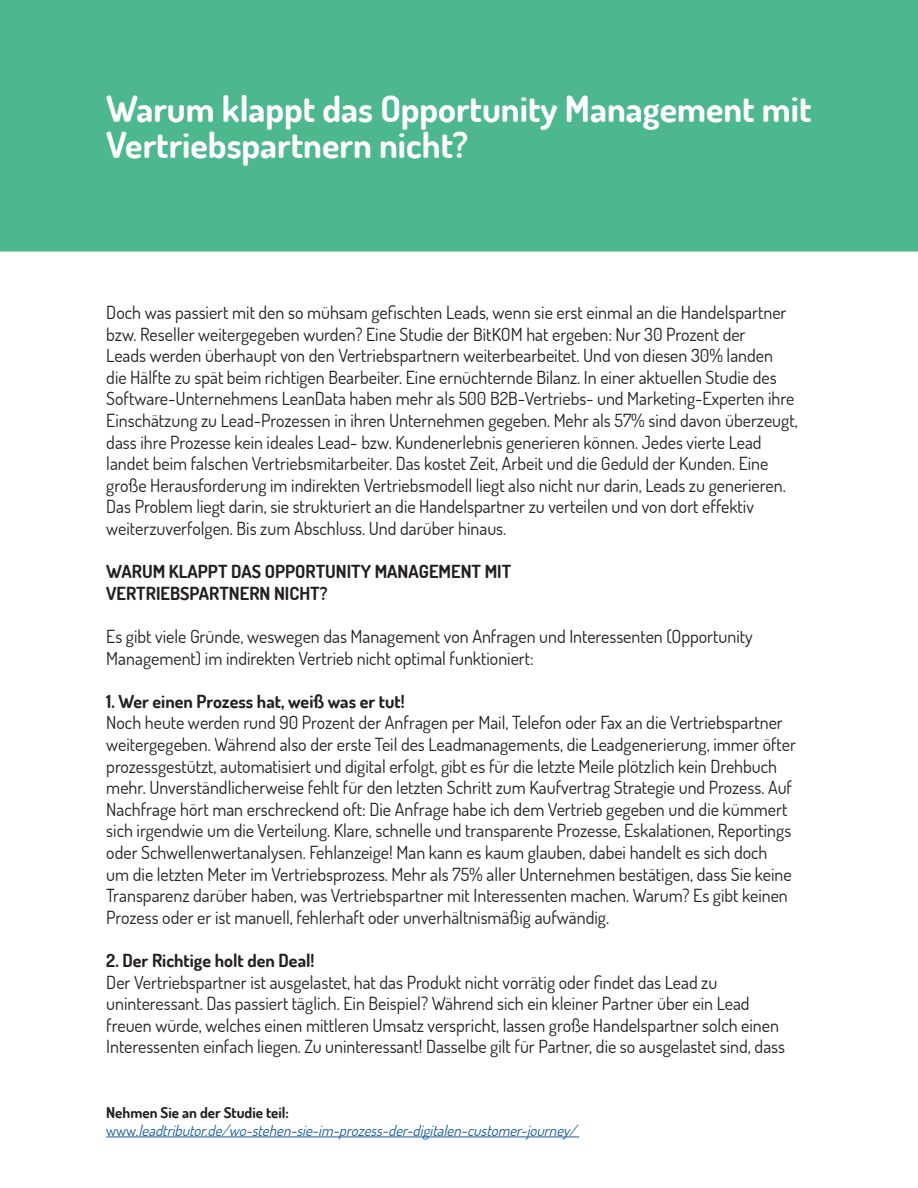
<style>
.page{position:relative;width:918px;height:1188px;background:#fff}
.page>*{position:absolute;margin:0;border:0;box-sizing:border-box;transform-origin:0 0}
.Fließtext_-_links{font:700 36px/36px "Dosis";color:#fff}
.Fließtext_-_links-2{font:18px/21.6px "Dosis";color:#231f20}
.Fließtext_-_links-3{font:700 18px "Dosis";color:#231f20}
.Fließtext_-_links-4{font:italic 15px "Dosis";color:#175d9e}
.Fließtext_-_links-5{font:700 15px "Dosis";color:#231f20}
.s1{font-style:normal}
</style>
<div class="page">
<div style="left:0;top:0;width:918px;height:252px;background:#4db78e"></div>
<hr style="left:106px;top:1137px;width:473px;height:1px;background:#175d9e">
<p class="Fließtext_-_links" style="left:106px;top:90px;width:707px">Warum klappt das Opportunity Management mit<br>Vertriebspartnern nicht?</p>
<p class="Fließtext_-_links-2" style="left:106px;top:301px;width:693px">Doch was passiert mit den so mühsam gefischten Leads, wenn sie erst einmal an die Handelspartner bzw. Reseller weitergegeben wurden? Eine Studie der BitKOM hat ergeben: Nur 30 Prozent der<br>Leads werden überhaupt von den Vertriebspartnern weiterbearbeitet. Und von diesen 30% landen die Hälfte zu spät beim richtigen Bearbeiter. Eine ernüchternde Bilanz. In einer aktuellen Studie des Software-Unternehmens LeanData haben mehr als 500 B2B-Vertriebs- und Marketing-Experten ihre Einschätzung zu Lead-Prozessen in ihren Unternehmen gegeben. Mehr als 57% sind davon überzeugt, dass ihre Prozesse kein ideales Lead- bzw. Kundenerlebnis generieren können. Jedes vierte Lead landet beim falschen Vertriebsmitarbeiter. Das kostet Zeit, Arbeit und die Geduld der Kunden. Eine große Herausforderung im indirekten Vertriebsmodell liegt also nicht nur darin, Leads zu generieren.<br>Das Problem liegt darin, sie strukturiert an die Handelspartner zu verteilen und von dort effektiv weiterzuverfolgen. Bis zum Abschluss. Und darüber hinaus.</p>
<p class="Fließtext_-_links-3" style="left:106px;top:560px;width:406px">WARUM KLAPPT DAS OPPORTUNITY MANAGEMENT MIT</p>
<p class="Fließtext_-_links-3" style="left:106px;top:582px;width:223px">VERTRIEBSPARTNERN NICHT?</p>
<p class="Fließtext_-_links-2" style="left:106px;top:625px;width:648px">Es gibt viele Gründe, weswegen das Management von Anfragen und Interessenten (Opportunity<br>Management) im indirekten Vertrieb nicht optimal funktioniert:</p>
<p class="Fließtext_-_links-3" style="left:106px;top:690px;width:300px">1. Wer einen Prozess hat, weiß was er tut!</p>
<p class="Fließtext_-_links-2" style="left:106px;top:711px;width:691px">Noch heute werden rund 90 Prozent der Anfragen per Mail, Telefon oder Fax an die Vertriebspartner weitergegeben. Während also der erste Teil des Leadmanagements, die Leadgenerierung, immer öfter prozessgestützt, automatisiert und digital erfolgt, gibt es für die letzte Meile plötzlich kein Drehbuch mehr. Unverständlicherweise fehlt für den letzten Schritt zum Kaufvertrag Strategie und Prozess. Auf Nachfrage hört man erschreckend oft: Die Anfrage habe ich dem Vertrieb gegeben und die kümmert sich irgendwie um die Verteilung. Klare, schnelle und transparente Prozesse, Eskalationen, Reportings oder Schwellenwertanalysen. Fehlanzeige! Man kann es kaum glauben, dabei handelt es sich doch<br>um die letzten Meter im Vertriebsprozess. Mehr als 75% aller Unternehmen bestätigen, dass Sie keine Transparenz darüber haben, was Vertriebspartner mit Interessenten machen. Warum? Es gibt keinen Prozess oder er ist manuell, fehlerhaft oder unverhältnismäßig aufwändig.</p>
<p class="Fließtext_-_links-3" style="left:106px;top:949px;width:210px">2. Der Richtige holt den Deal!</p>
<p class="Fließtext_-_links-2" style="left:106px;top:971px;width:680px">Der Vertriebspartner ist ausgelastet, hat das Produkt nicht vorrätig oder findet das Lead zu uninteressant. Das passiert täglich. Ein Beispiel? Während sich ein kleiner Partner über ein Lead freuen würde, welches einen mittleren Umsatz verspricht, lassen große Handelspartner solch einen Interessenten einfach liegen. Zu uninteressant! Dasselbe gilt für Partner, die so ausgelastet sind, dass</p>
<p class="Fließtext_-_links-5" style="left:106px;top:1103px;width:184px">Nehmen Sie an der Studie teil:</p>
<p class="Fließtext_-_links-4" style="left:106px;top:1121px;width:476px"><span class="s1">w w w .</span> leadtributor.de/wo-stehen-sie-im-prozess-der-digitalen-customer-journey/</p>
</div>
